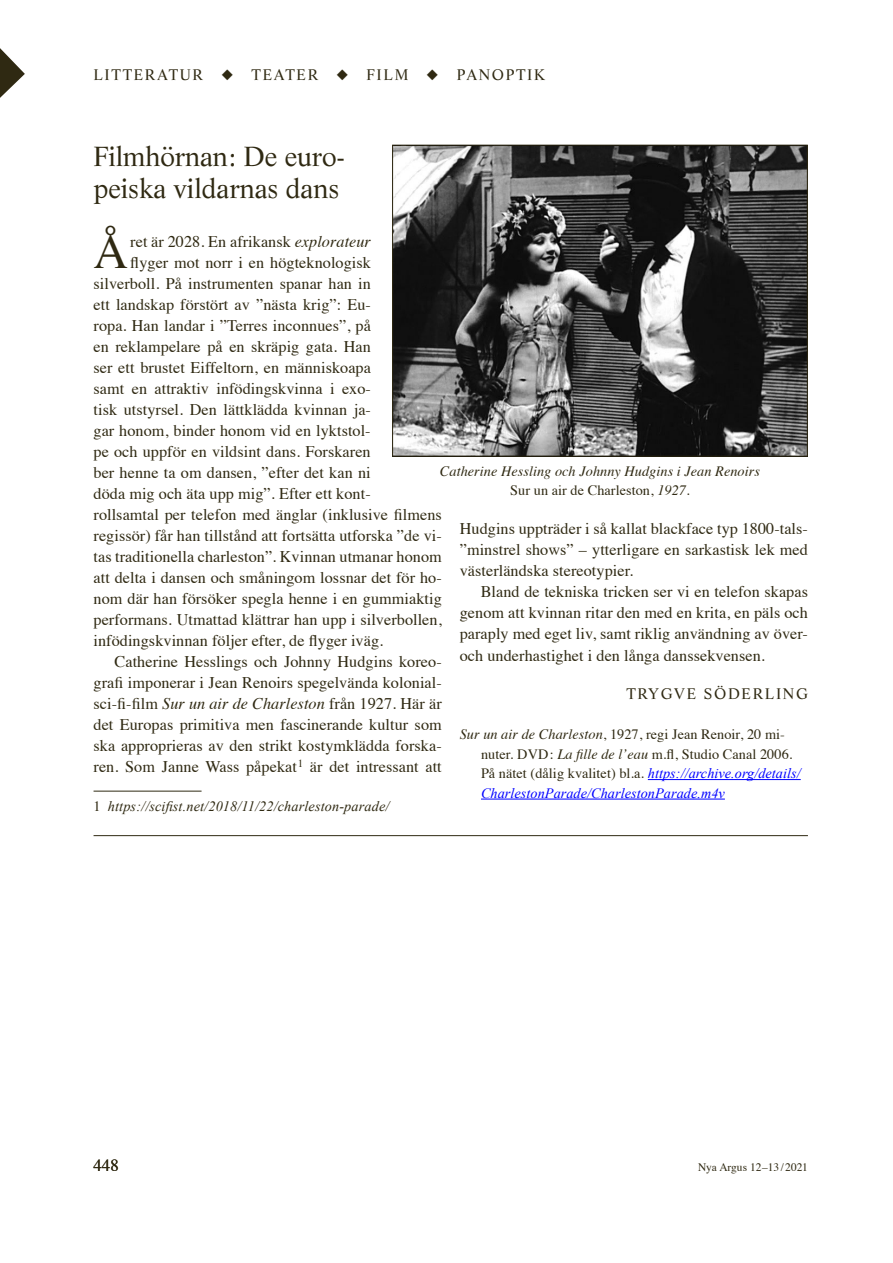
<style>
.page{position:relative;width:893px;height:1263px;background:#fff}
.page>*{position:absolute;margin:0;border:0;box-sizing:border-box;transform-origin:0 0}
.panoptikon{font:48px "Times";color:#2f2912}
.panoptikonrubrik{font:27px/32.4px "Life";letter-spacing:-.005em;color:#2f2912}
.t1{font:16.8px "Times";color:#2f2912}
.panoptikon-2{font:16.2px "Times";letter-spacing:.005em;color:#2f2912}
.panoptikon_ind{font:16.2px/21px "Times";letter-spacing:.005em;color:#2f2912;text-align:justify}
.skribent{font:15px "Life";letter-spacing:.11em;color:#2f2912}
.fotnotstext{font:14.25px/19.5px "Times";letter-spacing:.005em;color:#2f2912}
.liten_bildtext{font:italic 14.25px/19.5px "Times";letter-spacing:.005em;color:#2f2912;text-align:center}
.fotnotstext-2{font:italic 14.25px "Times New Roman";letter-spacing:.01em;color:#2f2912}
.t2{font:11.4px "Times";color:#2f2912}
.s1{font-style:italic}
.s2{font-family:"Times";font-style:normal}
.s3{font-style:normal}
.s4{font-family:"Times New Roman";font-style:italic;color:#00f}
</style>
<div class="page">
<svg style="left:0;top:48px;width:25px;height:50px"></svg>
<hr style="left:94px;top:835px;width:714px;height:1px;background:#2f2912">
<hr style="left:94px;top:791px;width:108px;height:1px;background:#2f2912">
<hr style="left:648px;top:779px;width:153px;height:1px;background:#00f">
<hr style="left:481px;top:799px;width:244px;height:1px;background:#00f">
<img style="left:394px;top:147px;width:412px;height:308px">
<div style="left:392px;top:145px;width:416px;height:312px;border:1px solid #2f2912"></div>
<p class="skribent" style="left:94px;top:65px;width:453px">LITTERATUR ◆ TEATER ◆ FILM ◆ PANOPTIK</p>
<p class="panoptikonrubrik" style="left:94px;top:140px;width:253px">Filmhörnan: De euro&shy;peiska vildarnas dans</p>
<p class="panoptikon" style="left:94px;top:207px;width:36px">Å</p>
<p class="panoptikon-2" style="left:130px;top:227px;width:242px">ret är 2028. En afrikansk <span class="s1">explorateur</span></p>
<p class="panoptikon-2" style="left:130px;top:248px;width:242px">flyger mot norr i en högteknologisk</p>
<p class="panoptikon-2" style="left:94px;top:269px;width:279px">silverboll. På instrumenten spanar han in</p>
<p class="panoptikon-2" style="left:94px;top:290px;width:279px">ett landskap förstört av ”nästa krig”: Eu-</p>
<p class="panoptikon-2" style="left:94px;top:311px;width:279px">ropa. Han landar i ”Terres inconnues”, på</p>
<p class="panoptikon-2" style="left:94px;top:332px;width:279px">en reklampelare på en skräpig gata. Han</p>
<p class="panoptikon-2" style="left:94px;top:353px;width:279px">ser ett brustet Eiffeltorn, en människoapa</p>
<p class="panoptikon-2" style="left:94px;top:374px;width:279px">samt en attraktiv infödingskvinna i exo-</p>
<p class="panoptikon-2" style="left:94px;top:395px;width:279px">tisk utstyrsel. Den lättklädda kvinnan ja-</p>
<p class="panoptikon-2" style="left:94px;top:416px;width:279px">gar honom, binder honom vid en lyktstol-</p>
<p class="panoptikon-2" style="left:94px;top:437px;width:279px">pe och uppför en vildsint dans. Forskaren</p>
<p class="panoptikon-2" style="left:94px;top:458px;width:279px">ber henne ta om dansen, ”efter det kan ni</p>
<p class="panoptikon-2" style="left:94px;top:479px;width:279px">döda mig och äta upp mig”. Efter ett kont-</p>
<p class="panoptikon-2" style="left:94px;top:500px;width:350px">rollsamtal per telefon med änglar (inklusive filmens</p>
<p class="panoptikon-2" style="left:94px;top:521px;width:350px">regissör) får han tillstånd att fortsätta utforska ”de vi-</p>
<p class="panoptikon-2" style="left:94px;top:542px;width:350px">tas traditionella charleston”. Kvinnan utmanar honom</p>
<p class="panoptikon-2" style="left:94px;top:563px;width:350px">att delta i dansen och småningom lossnar det för ho-</p>
<p class="panoptikon-2" style="left:94px;top:584px;width:350px">nom där han försöker spegla henne i en gummiaktig</p>
<p class="panoptikon-2" style="left:94px;top:605px;width:350px">performans. Utmattad klättrar han upp i silverbollen,</p>
<p class="panoptikon-2" style="left:94px;top:626px;width:291px">infödingskvinnan följer efter, de flyger iväg.</p>
<p class="panoptikon_ind" style="left:94px;top:650px;width:350px;text-indent:21px">Catherine Hesslings och Johnny Hudgins koreo&shy;grafi imponerar i Jean Renoirs spegelvända kolonial&shy;sci-fi-film <span class="s1">Sur un air de Charleston</span> från 1927. Här är det Europas primitiva men fascinerande kultur som ska approprieras av den strikt kostymklädda forska&shy;ren. Som Janne Wass påpekat<sup>1</sup> är det intressant att</p>
<p class="fotnotstext-2" style="left:94px;top:796px;width:297px"><span class="s2">1</span> https://scifist.net/2018/11/22/charleston-parade/</p>
<p class="liten_bildtext" style="left:440px;top:460px;width:321px">Catherine Hessling och Johnny Hudgins i Jean Renoirs<br><span class="s3">Sur un air de Charleston,</span> 1927.</p>
<p class="panoptikon_ind" style="left:460px;top:517px;width:350px">Hudgins uppträder i så kallat blackface typ 1800-tals-”minstrel shows” – ytterligare en sarkastisk lek med västerländska stereotypier.</p>
<p class="panoptikon_ind" style="left:460px;top:580px;width:350px;text-indent:21px">Bland de tekniska tricken ser vi en telefon skapas genom att kvinnan ritar den med en krita, en päls och paraply med eget liv, samt riklig användning av över&shy;och underhastighet i den långa danssekvensen.</p>
<p class="skribent" style="left:626px;top:684px;width:183px">TRYGVE SÖDERLING</p>
<p class="fotnotstext" style="left:481px;top:723px;width:321px;text-indent:-21px"><span class="s1">Sur un air de Charleston</span>, 1927, regi Jean Renoir, 20 mi&shy;nuter. DVD: <span class="s1">La fille de l’eau</span> m.fl, Studio Canal 2006.<br>På nätet (dålig kvalitet) bl.a. <span class="s4">https://archive.org/details/ CharlestonParade/CharlestonParade.m4v</span></p>
<p class="t1" style="left:94px;top:1149px;width:27px">448</p>
<p class="t2" style="left:698px;top:1156px;width:111px">Nya Argus 12–13 / 2021</p>
</div>
